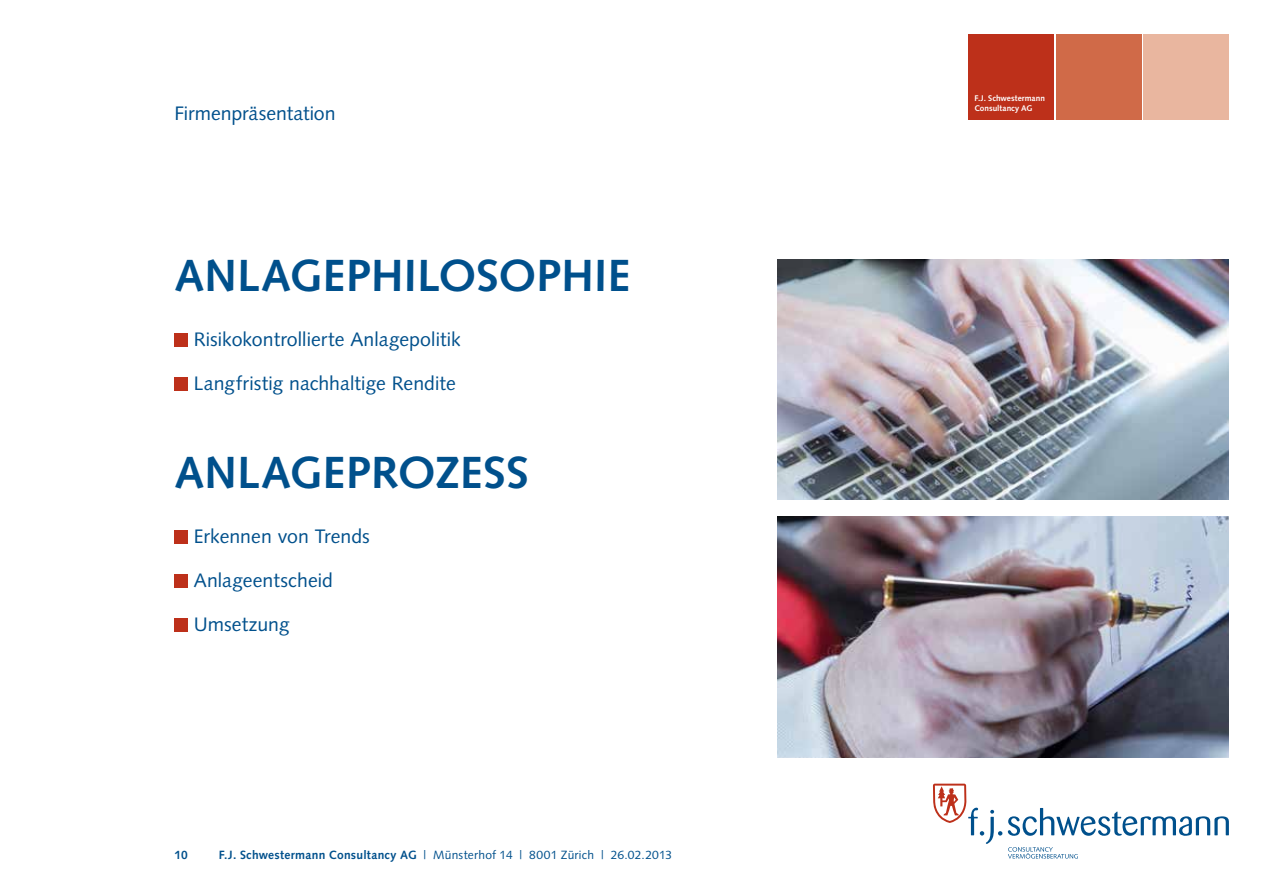
<style>
.page{position:relative;width:1263px;height:893px;background:#fff}
.page>*{position:absolute;margin:0;border:0;box-sizing:border-box;transform-origin:0 0}
.t1{font:700 45px "Syntax";color:#00508c}
.t2{font:19.5px "Syntax";color:#00508c}
.t3{font:12px "Syntax";letter-spacing:.015em;color:#00508c}
.t4{font:700 12px "Syntax";color:#00508c}
.t5{font:700 8.25px/10.5px "Syntax";letter-spacing:.005em;color:#fff}
.s1{font-weight:700}
</style>
<div class="page">
<div style="left:968px;top:34px;width:85px;height:85px;background:#bd301a"></div>
<div style="left:1056px;top:34px;width:85px;height:85px;background:#d06a48"></div>
<div style="left:1144px;top:34px;width:85px;height:85px;background:#e9b69f"></div>
<svg style="left:1008px;top:808px;width:221px;height:28px"></svg>
<svg style="left:1008px;top:847px;width:70px;height:12px"></svg>
<svg style="left:933px;top:784px;width:69px;height:60px"></svg>
<div style="left:174px;top:333px;width:14px;height:13px;background:#bd301a"></div>
<div style="left:174px;top:377px;width:14px;height:13px;background:#bd301a"></div>
<div style="left:174px;top:530px;width:14px;height:13px;background:#bd301a"></div>
<div style="left:174px;top:574px;width:14px;height:13px;background:#bd301a"></div>
<div style="left:174px;top:618px;width:14px;height:13px;background:#bd301a"></div>
<img style="left:778px;top:259px;width:451px;height:241px">
<img style="left:778px;top:517px;width:451px;height:240px">
<p class="t2" style="left:174px;top:102px;width:163px">Firmenpräsentation</p>
<h1 class="t1" style="left:174px;top:250px;width:115px">Anlage</h1>
<h1 class="t1" style="left:346px;top:250px;width:238px">phi losophie</h1>
<p class="t2" style="left:194px;top:328px;width:269px">Risikokontrollierte Anlagepolitik</p>
<p class="t2" style="left:194px;top:372px;width:264px">Langfristig nachhaltige Rendite</p>
<h1 class="t1" style="left:174px;top:447px;width:115px">Anlage</h1>
<h1 class="t1" style="left:346px;top:447px;width:137px">prozess</h1>
<p class="t2" style="left:194px;top:525px;width:177px">Erkennen von Trends</p>
<p class="t2" style="left:194px;top:569px;width:141px">Anlageentscheid</p>
<p class="t2" style="left:194px;top:613px;width:97px">Umsetzung</p>
<p class="t4" style="left:174px;top:848px;width:15px">10</p>
<p class="t3" style="left:219px;top:848px;width:455px"><span class="s1">F.J. Schwestermann Consultancy AG</span> | Münsterhof 14 | 8001 Zürich | 26.02.2013</p>
<p class="t5" style="left:974px;top:93px;width:72px">F.J. Schwestermann<br>Consultancy AG</p>
</div>
